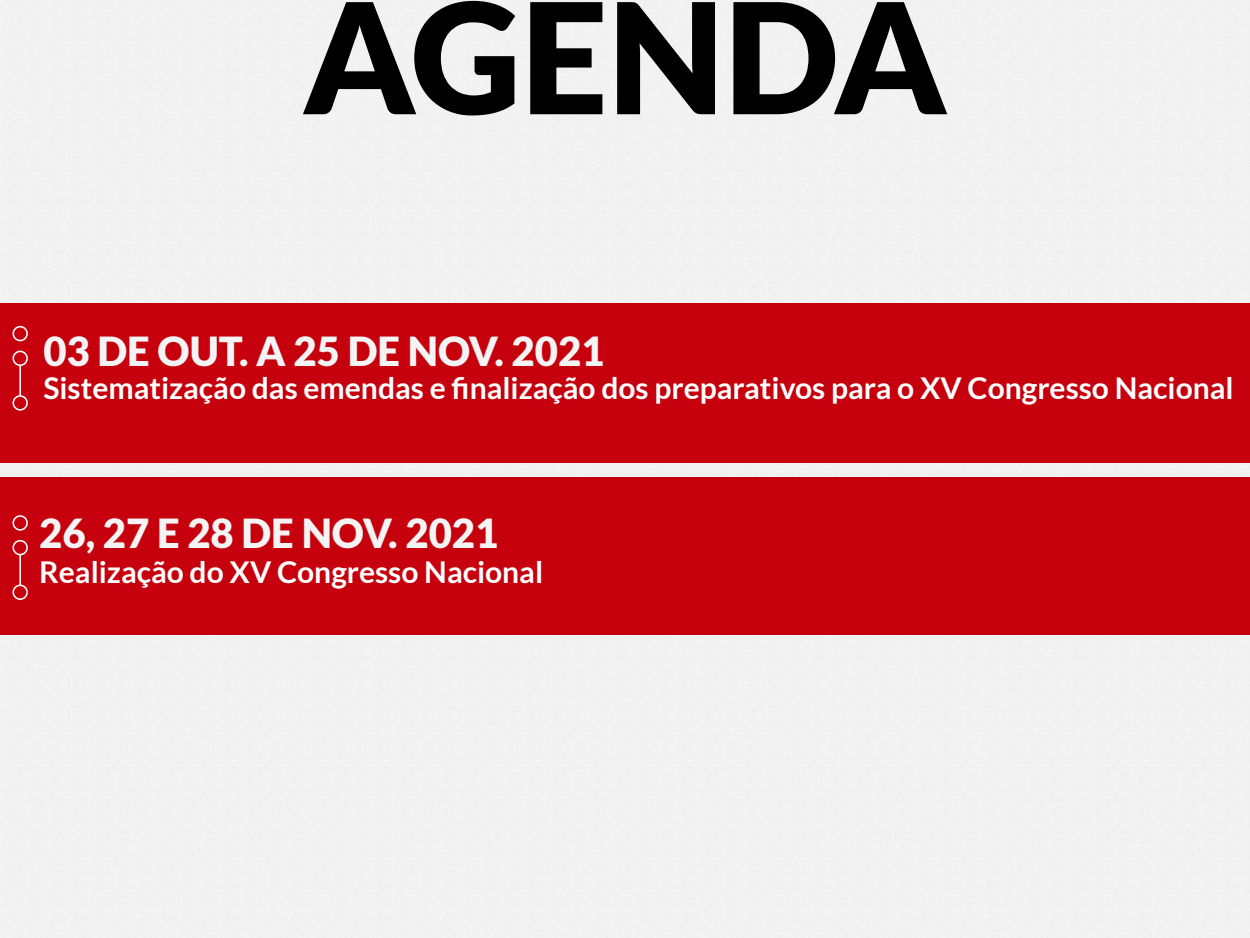
<style>
.page{position:relative;width:1250px;height:938px;background:#f2f2f2}
.page>*{position:absolute;margin:0;border:0;box-sizing:border-box;transform-origin:0 0}
.t1{font:900 153.88px "Lato";color:#000}
.t2{font:900 40px "Lato";color:#f4f4f4}
.t3{font:700 30px "Lato";color:#fff}
</style>
<div class="page">
<div style="left:0;top:303px;width:1250px;height:160px;background:#c6000c"></div>
<div style="left:0;top:477px;width:1250px;height:157px;background:#c6000c"></div>
<div style="left:12px;top:540px;width:16px;height:15px;border:2px solid #fff;border-radius:50%"></div>
<div style="left:12px;top:584px;width:16px;height:16px;border:2px solid #fff;border-radius:50%"></div>
<div style="left:12px;top:515px;width:16px;height:15px;border:2px solid #fff;border-radius:50%"></div>
<hr style="left:19px;top:554px;width:2px;height:31px;background:#fff">
<div style="left:12px;top:350px;width:16px;height:16px;border:2px solid #fff;border-radius:50%"></div>
<div style="left:12px;top:395px;width:16px;height:15px;border:2px solid #fff;border-radius:50%"></div>
<div style="left:12px;top:326px;width:16px;height:15px;border:2px solid #fff;border-radius:50%"></div>
<hr style="left:19px;top:365px;width:2px;height:31px;background:#fff">
<h1 class="t1" style="left:303px;top:-32px;width:646px">AGENDA</h1>
<h2 class="t2" style="left:43px;top:328px;width:563px">03 DE OUT. A 25 DE NOV. 2021</h2>
<p class="t3" style="left:43px;top:371px;width:1192px">Sistematização das emendas e finalização dos preparativos para o XV Congresso Nacional</p>
<h2 class="t2" style="left:39px;top:510px;width:461px">26, 27 E 28 DE NOV. 2021</h2>
<p class="t3" style="left:39px;top:555px;width:505px">Realização do XV Congresso Nacional</p>
</div>
